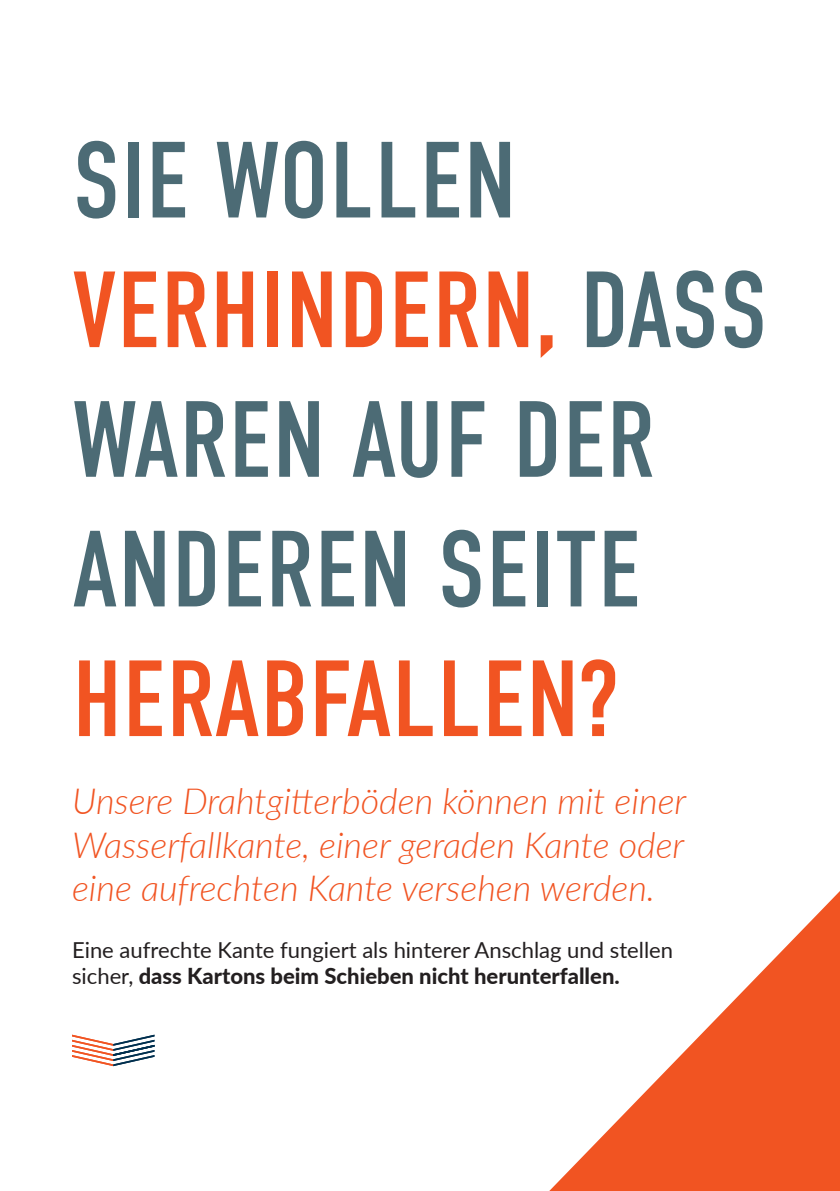
<style>
.page{position:relative;width:840px;height:1191px;background:#fff}
.page>*{position:absolute;margin:0;border:0;box-sizing:border-box;transform-origin:0 0}
.TITLES{font:108px/129.6px "DIN Condensed";letter-spacing:.01em;color:#4c6b75}
.Copy{font:italic 300 36px/43.2px "Lato";color:#f15422;text-align:justify}
.Copy-2{font:22px/26.4px "Lato";color:#231f20}
.s1{color:#f15422}
.s2{font-weight:800}
</style>
<div class="page">
<svg style="left:72px;top:1034px;width:82px;height:32px"></svg>
<svg style="left:549px;top:892px;width:290px;height:299px"></svg>
<p class="TITLES" style="left:73px;top:118px;width:695px">SIE WOLLEN<br><span class="s1">VERHINDERN,</span> DASS<br>WAREN AUF DER<br>ANDEREN SEITE<br><span class="s1">HERABFALLEN?</span></p>
<p class="Copy" style="left:72px;top:778px;width:615px">Unsere Drahtgitterböden können mit einer Wasserfallkante, einer geraden Kante oder eine aufrechten Kante versehen werden.</p>
<p class="Copy-2" style="left:72px;top:935px;width:602px">Eine aufrechte Kante fungiert als hinterer Anschlag und stellen sicher, <span class="s2">dass Kartons beim Schieben nicht herunterfallen.</span></p>
</div>
